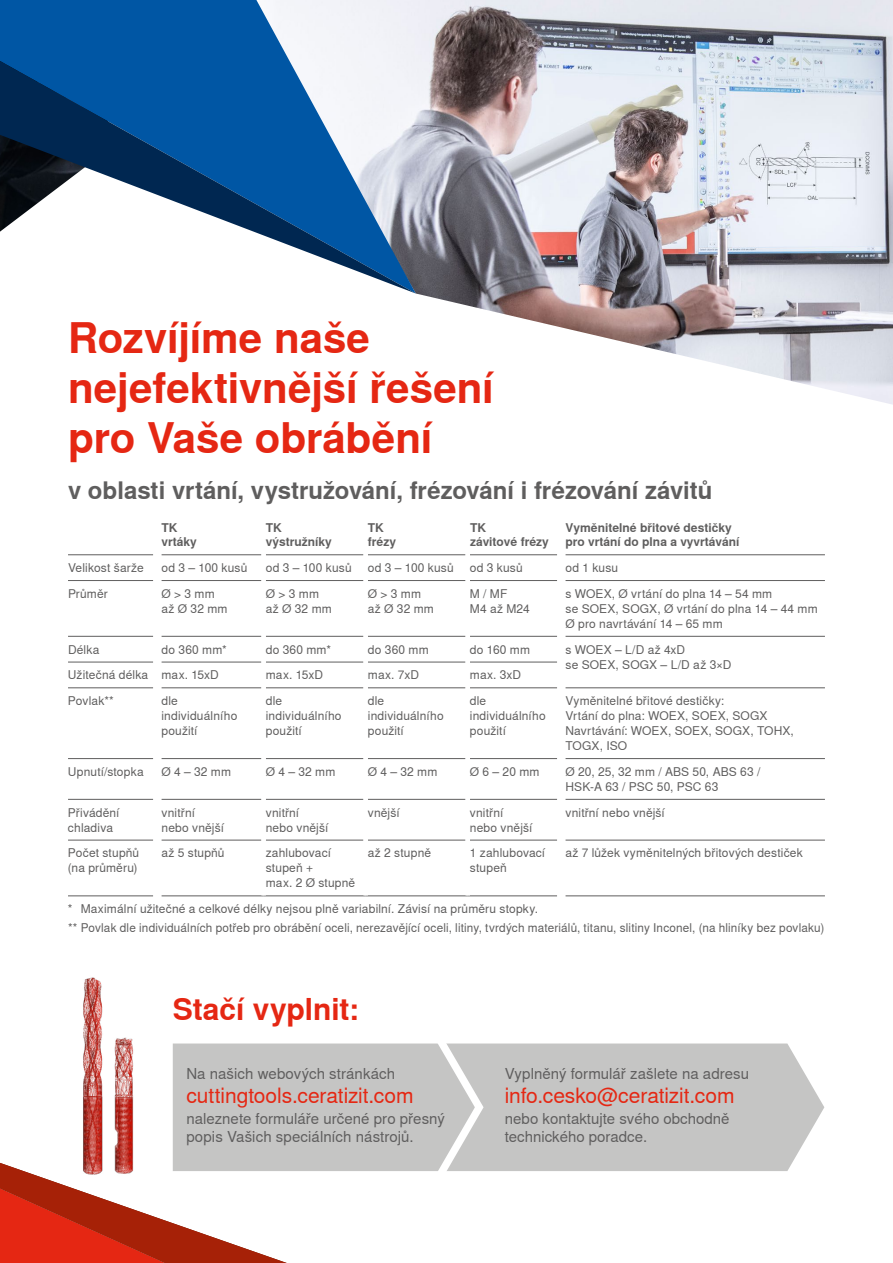
<style>
.page{position:relative;width:893px;height:1263px;background:#fff}
.page>*{position:absolute;margin:0;border:0;box-sizing:border-box;transform-origin:0 0}
.t1{font:700 42px/50.4px "Nimbus Sans WNT Global";letter-spacing:-.005em;color:#e52713}
.t2{font:700 30px "Nimbus Sans WNT Global";color:#e52713}
.t3{font:700 24px "Nimbus Sans WNT Global";color:#5f5e5e}
.t4{font:21px "Nimbus Sans WNT Global";letter-spacing:-.005em;color:#e52713}
.t5{font:15px/18px "Nimbus Sans WNT Global";color:#5f5e5e}
.t6{font:12px/15px "Nimbus Sans WNT Global";letter-spacing:.015em;color:#5f5e5e}
.t7{font:700 12px/14.4px "Nimbus Sans WNT Global";color:#5f5e5e}
</style>
<div class="page">
<img style="left:414px;top:0;width:479px;height:405px">
<img style="left:83px;top:977px;width:20px;height:186px">
<img style="left:114px;top:1037px;width:20px;height:126px">
<svg style="left:0;top:0;width:416px;height:61px;fill:#0056a4"></svg>
<svg style="left:0;top:61px;width:416px;height:232px"></svg>
<svg style="left:0;top:1163px;width:287px;height:100px"></svg>
<div style="left:173px;top:1043px;width:651px;height:128px;background:#c5c5c4"></div>
<svg style="left:430px;top:1043px;width:58px;height:128px;background:#cdcdcd"></svg>
<hr style="left:68px;top:554px;width:85px;height:1px;background:#5f5e5e">
<hr style="left:162px;top:554px;width:99px;height:1px;background:#5f5e5e">
<hr style="left:266px;top:554px;width:97px;height:1px;background:#5f5e5e">
<hr style="left:368px;top:554px;width:97px;height:1px;background:#5f5e5e">
<hr style="left:470px;top:554px;width:87px;height:1px;background:#5f5e5e">
<hr style="left:566px;top:554px;width:259px;height:1px;background:#5f5e5e">
<hr style="left:68px;top:580px;width:85px;height:1px;background:#5f5e5e">
<hr style="left:162px;top:580px;width:99px;height:1px;background:#5f5e5e">
<hr style="left:266px;top:580px;width:97px;height:1px;background:#5f5e5e">
<hr style="left:368px;top:580px;width:97px;height:1px;background:#5f5e5e">
<hr style="left:470px;top:580px;width:87px;height:1px;background:#5f5e5e">
<hr style="left:566px;top:580px;width:259px;height:1px;background:#5f5e5e">
<hr style="left:68px;top:636px;width:85px;height:1px;background:#5f5e5e">
<hr style="left:162px;top:636px;width:99px;height:1px;background:#5f5e5e">
<hr style="left:266px;top:636px;width:97px;height:1px;background:#5f5e5e">
<hr style="left:368px;top:636px;width:97px;height:1px;background:#5f5e5e">
<hr style="left:470px;top:636px;width:87px;height:1px;background:#5f5e5e">
<hr style="left:566px;top:636px;width:259px;height:1px;background:#5f5e5e">
<hr style="left:68px;top:662px;width:85px;height:1px;background:#5f5e5e">
<hr style="left:162px;top:662px;width:99px;height:1px;background:#5f5e5e">
<hr style="left:266px;top:662px;width:97px;height:1px;background:#5f5e5e">
<hr style="left:368px;top:662px;width:97px;height:1px;background:#5f5e5e">
<hr style="left:470px;top:662px;width:87px;height:1px;background:#5f5e5e">
<hr style="left:68px;top:687px;width:85px;height:1px;background:#5f5e5e">
<hr style="left:162px;top:687px;width:99px;height:1px;background:#5f5e5e">
<hr style="left:266px;top:687px;width:97px;height:1px;background:#5f5e5e">
<hr style="left:368px;top:687px;width:97px;height:1px;background:#5f5e5e">
<hr style="left:470px;top:687px;width:87px;height:1px;background:#5f5e5e">
<hr style="left:566px;top:687px;width:259px;height:1px;background:#5f5e5e">
<hr style="left:68px;top:758px;width:85px;height:1px;background:#5f5e5e">
<hr style="left:162px;top:758px;width:99px;height:1px;background:#5f5e5e">
<hr style="left:266px;top:758px;width:97px;height:1px;background:#5f5e5e">
<hr style="left:368px;top:758px;width:97px;height:1px;background:#5f5e5e">
<hr style="left:470px;top:758px;width:87px;height:1px;background:#5f5e5e">
<hr style="left:566px;top:758px;width:259px;height:1px;background:#5f5e5e">
<hr style="left:68px;top:799px;width:85px;height:1px;background:#5f5e5e">
<hr style="left:162px;top:799px;width:99px;height:1px;background:#5f5e5e">
<hr style="left:266px;top:799px;width:97px;height:1px;background:#5f5e5e">
<hr style="left:368px;top:799px;width:97px;height:1px;background:#5f5e5e">
<hr style="left:470px;top:799px;width:87px;height:1px;background:#5f5e5e">
<hr style="left:566px;top:799px;width:259px;height:1px;background:#5f5e5e">
<hr style="left:68px;top:840px;width:85px;height:1px;background:#5f5e5e">
<hr style="left:162px;top:840px;width:99px;height:1px;background:#5f5e5e">
<hr style="left:266px;top:840px;width:97px;height:1px;background:#5f5e5e">
<hr style="left:368px;top:840px;width:97px;height:1px;background:#5f5e5e">
<hr style="left:470px;top:840px;width:87px;height:1px;background:#5f5e5e">
<hr style="left:566px;top:840px;width:259px;height:1px;background:#5f5e5e">
<hr style="left:68px;top:895px;width:85px;height:1px;background:#5f5e5e">
<hr style="left:162px;top:895px;width:102px;height:1px;background:#5f5e5e">
<hr style="left:264px;top:895px;width:102px;height:1px;background:#5f5e5e">
<hr style="left:366px;top:895px;width:102px;height:1px;background:#5f5e5e">
<hr style="left:468px;top:895px;width:89px;height:1px;background:#5f5e5e">
<hr style="left:566px;top:895px;width:259px;height:1px;background:#5f5e5e">
<h1 class="t1" style="left:68px;top:313px;width:427px">Rozvíjíme naše nejefektivnější řešení pro Vaše obrábění</h1>
<h3 class="t3" style="left:68px;top:477px;width:646px">v oblasti vrtání, vystružování, frézování i frézování závitů</h3>
<p class="t7" style="left:162px;top:520px;width:37px">TK vrtáky</p>
<p class="t7" style="left:266px;top:520px;width:68px">TK výstružníky</p>
<p class="t7" style="left:368px;top:520px;width:30px">TK frézy</p>
<p class="t7" style="left:470px;top:520px;width:80px">TK<br>závitové frézy</p>
<p class="t7" style="left:566px;top:520px;width:176px">Vyměnitelné břitové destičky pro vrtání do plna a vyvrtávání</p>
<p class="t6" style="left:68px;top:560px;width:77px">Velikost šarže</p>
<p class="t6" style="left:162px;top:560px;width:87px">od 3 – 100 kusů</p>
<p class="t6" style="left:266px;top:560px;width:87px">od 3 – 100 kusů</p>
<p class="t6" style="left:368px;top:560px;width:87px">od 3 – 100 kusů</p>
<p class="t6" style="left:470px;top:560px;width:54px">od 3 kusů</p>
<p class="t6" style="left:565px;top:560px;width:54px">od 1 kusu</p>
<p class="t6" style="left:68px;top:586px;width:41px">Průměr</p>
<p class="t6" style="left:162px;top:586px;width:67px">Ø &gt; 3 mm až Ø 32 mm</p>
<p class="t6" style="left:266px;top:586px;width:67px">Ø &gt; 3 mm až Ø 32 mm</p>
<p class="t6" style="left:368px;top:586px;width:67px">Ø &gt; 3 mm až Ø 32 mm</p>
<p class="t6" style="left:470px;top:586px;width:61px">M / MF<br>M4 až M24</p>
<p class="t6" style="left:565px;top:586px;width:254px">s WOEX, Ø vrtání do plna 14 – 54 mm<br>se SOEX, SOGX, Ø vrtání do plna 14 – 44 mm<br>Ø pro navrtávání 14 – 65 mm</p>
<p class="t6" style="left:68px;top:642px;width:33px">Délka</p>
<p class="t6" style="left:162px;top:642px;width:67px">do 360 mm*</p>
<p class="t6" style="left:266px;top:642px;width:67px">do 360 mm*</p>
<p class="t6" style="left:368px;top:642px;width:62px">do 360 mm</p>
<p class="t6" style="left:470px;top:642px;width:62px">do 160 mm</p>
<p class="t6" style="left:565px;top:642px;width:168px">s WOEX – L/D až 4xD<br>se SOEX, SOGX – L/D až 3×D</p>
<p class="t6" style="left:68px;top:668px;width:152px">Užitečná délka max. 15xD</p>
<p class="t6" style="left:266px;top:668px;width:59px">max. 15xD</p>
<p class="t6" style="left:368px;top:668px;width:53px">max. 7xD</p>
<p class="t6" style="left:470px;top:668px;width:53px">max. 3xD</p>
<p class="t6" style="left:68px;top:693px;width:47px">Povlak**</p>
<p class="t6" style="left:162px;top:693px;width:77px">dle individuálního použití</p>
<p class="t6" style="left:266px;top:693px;width:77px">dle individuálního použití</p>
<p class="t6" style="left:368px;top:693px;width:77px">dle individuálního použití</p>
<p class="t6" style="left:470px;top:693px;width:77px">dle individuálního použití</p>
<p class="t6" style="left:565px;top:693px;width:230px">Vyměnitelné břitové destičky:<br>Vrtání do plna: WOEX, SOEX, SOGX<br>Navrtávání: WOEX, SOEX, SOGX, TOHX,<br>TOGX, ISO</p>
<p class="t6" style="left:68px;top:764px;width:77px">Upnutí/stopka</p>
<p class="t6" style="left:162px;top:764px;width:71px">Ø 4 – 32 mm</p>
<p class="t6" style="left:266px;top:764px;width:71px">Ø 4 – 32 mm</p>
<p class="t6" style="left:368px;top:764px;width:71px">Ø 4 – 32 mm</p>
<p class="t6" style="left:470px;top:764px;width:71px">Ø 6 – 20 mm</p>
<p class="t6" style="left:565px;top:764px;width:196px">Ø 20, 25, 32 mm / ABS 50, ABS 63 /<br>HSK-A 63 / PSC 50, PSC 63</p>
<p class="t6" style="left:68px;top:805px;width:53px">Přivádění chladiva</p>
<p class="t6" style="left:161px;top:805px;width:64px">vnitřní nebo vnější</p>
<p class="t6" style="left:266px;top:805px;width:64px">vnitřní nebo vnější</p>
<p class="t6" style="left:368px;top:805px;width:33px">vnější</p>
<p class="t6" style="left:470px;top:805px;width:64px">vnitřní nebo vnější</p>
<p class="t6" style="left:565px;top:805px;width:101px">vnitřní nebo vnější</p>
<p class="t6" style="left:68px;top:846px;width:73px">Počet stupňů (na průměru)</p>
<p class="t6" style="left:161px;top:846px;width:65px">až 5 stupňů</p>
<p class="t6" style="left:266px;top:846px;width:91px">zahlubovací stupeň +<br>max. 2 Ø stupně</p>
<p class="t6" style="left:368px;top:846px;width:65px">až 2 stupně</p>
<p class="t6" style="left:470px;top:846px;width:77px">1 zahlubovací stupeň</p>
<p class="t6" style="left:565px;top:846px;width:239px">až 7 lůžek vyměnitelných břitových destiček</p>
<p class="t6" style="left:68px;top:900px;width:758px;line-height:18.9px">* Maximální užitečné a celkové délky nejsou plně variabilní. Závisí na průměru stopky.<br>** Povlak dle individuálních potřeb pro obrábění oceli, nerezavějící oceli, litiny, tvrdých materiálů, titanu, slitiny Inconel, (na hliníky bez povlaku)</p>
<h2 class="t2" style="left:173px;top:992px;width:187px">Stačí vyplnit:</h2>
<p class="t5" style="left:186px;top:1065px;width:210px">Na našich webových stránkách</p>
<p class="t5" style="left:186px;top:1110px;width:260px">naleznete formuláře určené pro přesný popis Vašich speciálních nástrojů.</p>
<p class="t5" style="left:505px;top:1065px;width:246px">Vyplněný formulář zašlete na adresu</p>
<p class="t5" style="left:505px;top:1110px;width:226px">nebo kontaktujte svého obchodně technického poradce.</p>
<h3 class="t4" style="left:186px;top:1083px;width:229px">cuttingtools.ceratizit.com</h3>
<h3 class="t4" style="left:505px;top:1083px;width:231px">info.cesko@ceratizit.com</h3>
</div>
